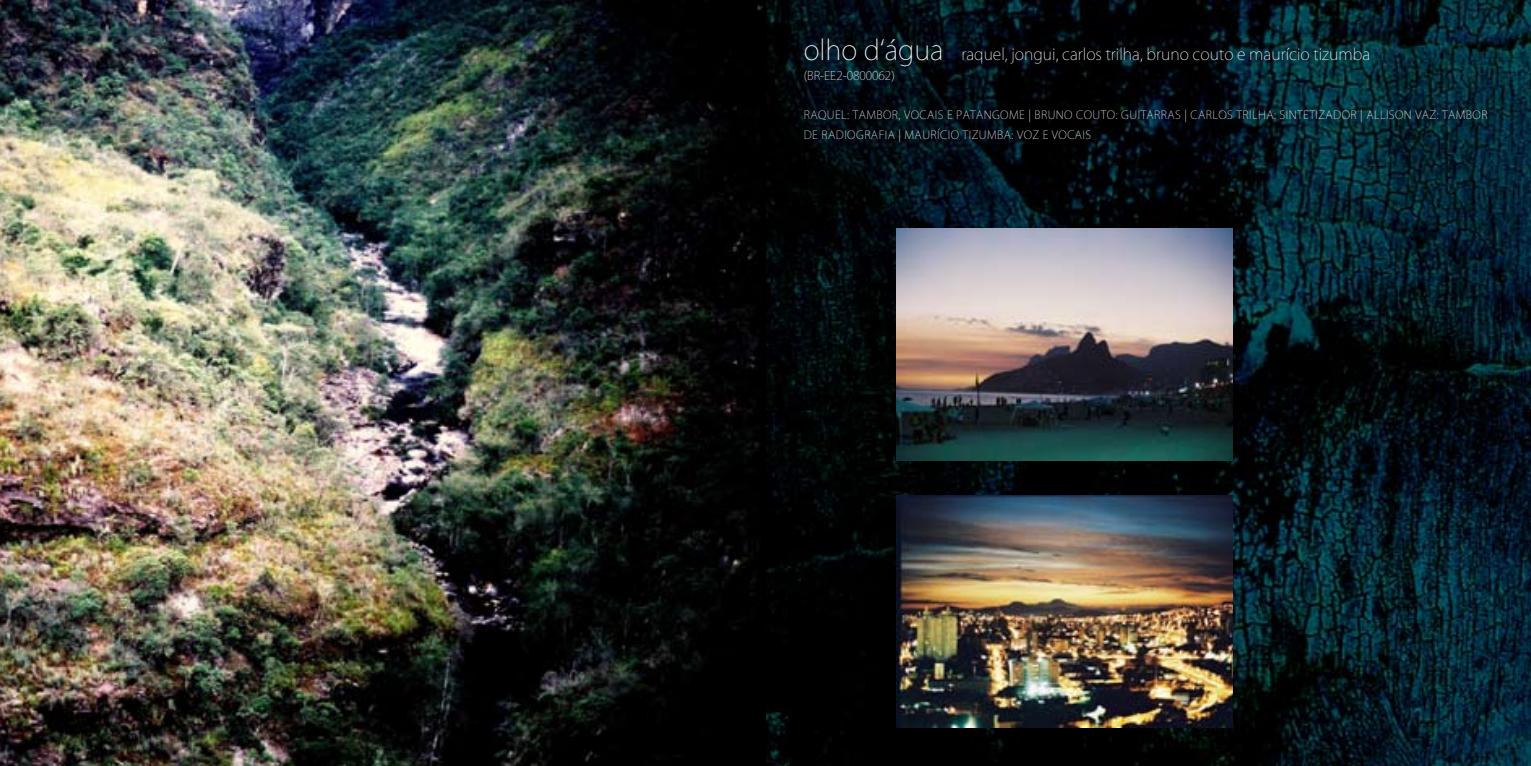
<style>
.page{position:relative;width:1531px;height:766px;background:#fff}
.page>*{position:absolute;margin:0;border:0;box-sizing:border-box;transform-origin:0 0}
.t1{font:200 15.75px "Koz Go Pro";color:#fff}
.t2{font:200 11.92px "Koz Go Pro";color:#fff}
.t3{font:200 11.25px/20.2px "Koz Go Pro";letter-spacing:.04em;color:#fff}
.s1{font-size:27px}
</style>
<div class="page">
<img style="left:0;top:0;width:1531px;height:765px">
<img style="left:896px;top:228px;width:336px;height:232px">
<img style="left:896px;top:495px;width:336px;height:232px">
<h1 class="t1" style="left:804px;top:44px;width:568px"><span class="s1">OLHO D‘ÁGUA</span> RAQUEL, JONGUI, CARLOS TRILHA, BRUNO COUTO E MAURÍCIO TIZUMBA</h1>
<p class="t2" style="left:804px;top:67px;width:92px">(BR-EE2-0800062)</p>
<p class="t3" style="left:804px;top:105px;width:683px">RAQUEL: TAMBOR, VOCAIS E PATANGOME | BRUNO COUTO: GUITARRAS | CARLOS TRILHA: SINTETIZADOR | ALLISON VAZ: TAMBOR<br>DE RADIOGRAFIA | MAURÍCIO TIZUMBA: VOZ E VOCAIS</p>
</div>
